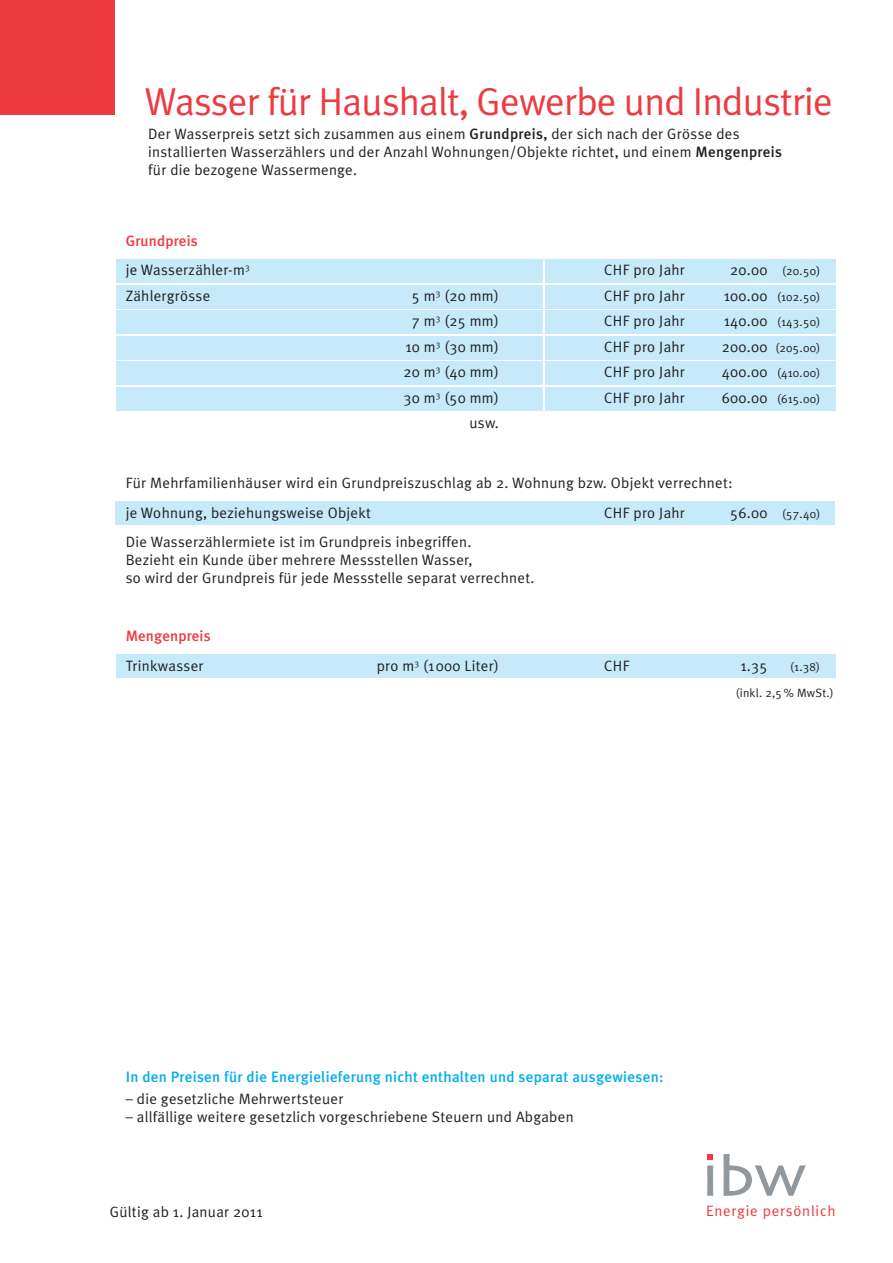
<style>
.page{position:relative;width:893px;height:1263px;background:#fff}
.page>*{position:absolute;margin:0;border:0;box-sizing:border-box;transform-origin:0 0}
.t1{font:39px "Meta Plus Normal";letter-spacing:-.02em;color:#ee3a41}
.t2{font:15px/18px "Meta Plus Normal";letter-spacing:.02em;color:#231f20}
.t3{font:500 15px "Meta Plus";letter-spacing:.02em;color:#00aeef}
.t4{font:500 15px "Meta Plus";letter-spacing:.01em;color:#ee3a41}
.t5{font:15px "Meta Plus Normal";letter-spacing:.05em;color:#ee3a41}
.t6{font:12px/25.5px "Meta Plus Normal";letter-spacing:.02em;color:#231f20}
.s1{font-family:"Meta Plus";font-weight:500}
.s2{font-size:15px}
</style>
<div class="page">
<div style="left:116px;top:655px;width:719px;height:23px;background:#c6eafa"></div>
<div style="left:115px;top:501px;width:719px;height:23px;background:#c6eafa"></div>
<div style="left:117px;top:259px;width:719px;height:24px;background:#c6eafa"></div>
<div style="left:117px;top:285px;width:719px;height:23px;background:#c6eafa"></div>
<div style="left:117px;top:310px;width:719px;height:24px;background:#c6eafa"></div>
<div style="left:117px;top:336px;width:719px;height:23px;background:#c6eafa"></div>
<div style="left:117px;top:361px;width:719px;height:24px;background:#c6eafa"></div>
<div style="left:117px;top:387px;width:719px;height:23px;background:#c6eafa"></div>
<div style="left:0;top:0;width:115px;height:115px;background:#ee3a41"></div>
<svg style="left:724px;top:1154px;width:81px;height:41px"></svg>
<svg style="left:707px;top:1154px;width:6px;height:41px"></svg>
<hr style="left:543px;top:260px;width:2px;height:150px;background:#fff">
<h1 class="t1" style="left:145px;top:79px;width:690px">Wasser für Haushalt, Gewerbe und Industrie</h1>
<p class="t2" style="left:148px;top:125px;width:635px">Der Wasserpreis setzt sich zusammen aus einem <span class="s1">Grundpreis,</span> der sich nach der Grösse des installierten Wasserzählers und der Anzahl Wohnungen/Objekte richtet, und einem <span class="s1">Mengenpreis </span>für die bezogene Wassermenge.</p>
<p class="t4" style="left:126px;top:232px;width:74px">Grundpreis</p>
<p class="t2" style="left:126px;top:261px;width:126px">je Wasserzähler-m<sup>3</sup></p>
<p class="t2" style="left:604px;top:261px;width:82px">CHF pro Jahr</p>
<p class="t6" style="left:730px;top:258px;width:92px"><span class="s2">20.00</span> (20.50)</p>
<p class="t2" style="left:126px;top:286px;width:86px">Zählergrösse</p>
<p class="t2" style="left:412px;top:286px;width:89px">5 m<sup>3</sup> (20 mm)</p>
<p class="t2" style="left:604px;top:286px;width:82px">CHF pro Jahr</p>
<p class="t6" style="left:724px;top:284px;width:98px"><span class="s2">100.00</span> (102.50)</p>
<p class="t2" style="left:412px;top:312px;width:89px">7 m<sup>3</sup> (25 mm)</p>
<p class="t2" style="left:604px;top:312px;width:82px">CHF pro Jahr</p>
<p class="t6" style="left:724px;top:309px;width:98px"><span class="s2">140.00</span> (143.50)</p>
<p class="t2" style="left:405px;top:337px;width:95px">10 m<sup>3</sup> (30 mm)</p>
<p class="t2" style="left:604px;top:337px;width:82px">CHF pro Jahr</p>
<p class="t6" style="left:722px;top:335px;width:100px"><span class="s2">200.00</span> (205.00)</p>
<p class="t2" style="left:403px;top:363px;width:97px">20 m<sup>3</sup> (40 mm)</p>
<p class="t2" style="left:604px;top:363px;width:82px">CHF pro Jahr</p>
<p class="t6" style="left:722px;top:360px;width:100px"><span class="s2">400.00</span> (410.00)</p>
<p class="t2" style="left:403px;top:388px;width:97px">30 m<sup>3</sup> (50 mm)</p>
<p class="t2" style="left:604px;top:388px;width:82px">CHF pro Jahr</p>
<p class="t6" style="left:722px;top:386px;width:100px"><span class="s2">600.00</span> (615.00)</p>
<p class="t2" style="left:469px;top:414px;width:31px">usw.</p>
<p class="t2" style="left:126px;top:468px;width:608px;line-height:29.7px">Für Mehrfamilienhäuser wird ein Grundpreiszuschlag ab 2. Wohnung bzw. Objekt verrechnet: je Wohnung, beziehungsweise Objekt</p>
<p class="t2" style="left:604px;top:503px;width:82px">CHF pro Jahr</p>
<p class="t6" style="left:730px;top:501px;width:92px"><span class="s2">56.00</span> (57.40)</p>
<p class="t2" style="left:126px;top:533px;width:410px">Die Wasserzählermiete ist im Grundpreis inbegriffen.<br>Bezieht ein Kunde über mehrere Messstellen Wasser,<br>so wird der Grundpreis für jede Messstelle separat verrechnet.</p>
<p class="t4" style="left:126px;top:627px;width:87px">Mengenpreis</p>
<p class="t2" style="left:126px;top:657px;width:79px">Trinkwasser</p>
<p class="t2" style="left:377px;top:657px;width:124px">pro m<sup>3</sup> (1000 Liter)</p>
<p class="t2" style="left:604px;top:657px;width:27px">CHF</p>
<p class="t2" style="left:740px;top:657px;width:29px">1.35</p>
<p class="t6" style="left:736px;top:654px;width:100px;text-indent:54px">(1.38) (inkl. 2,5 % MwSt.)</p>
<p class="t3" style="left:126px;top:1068px;width:539px">In den Preisen für die Energielieferung nicht enthalten und separat ausgewiesen:</p>
<p class="t2" style="left:126px;top:1090px;width:219px">– die gesetzliche Mehrwertsteuer</p>
<p class="t2" style="left:126px;top:1108px;width:449px">– allfällige weitere gesetzlich vorgeschriebene Steuern und Abgaben</p>
<p class="t2" style="left:110px;top:1203px;width:154px">Gültig ab 1. Januar 2011</p>
<p class="t5" style="left:706px;top:1202px;width:131px">Energie persönlich</p>
</div>
